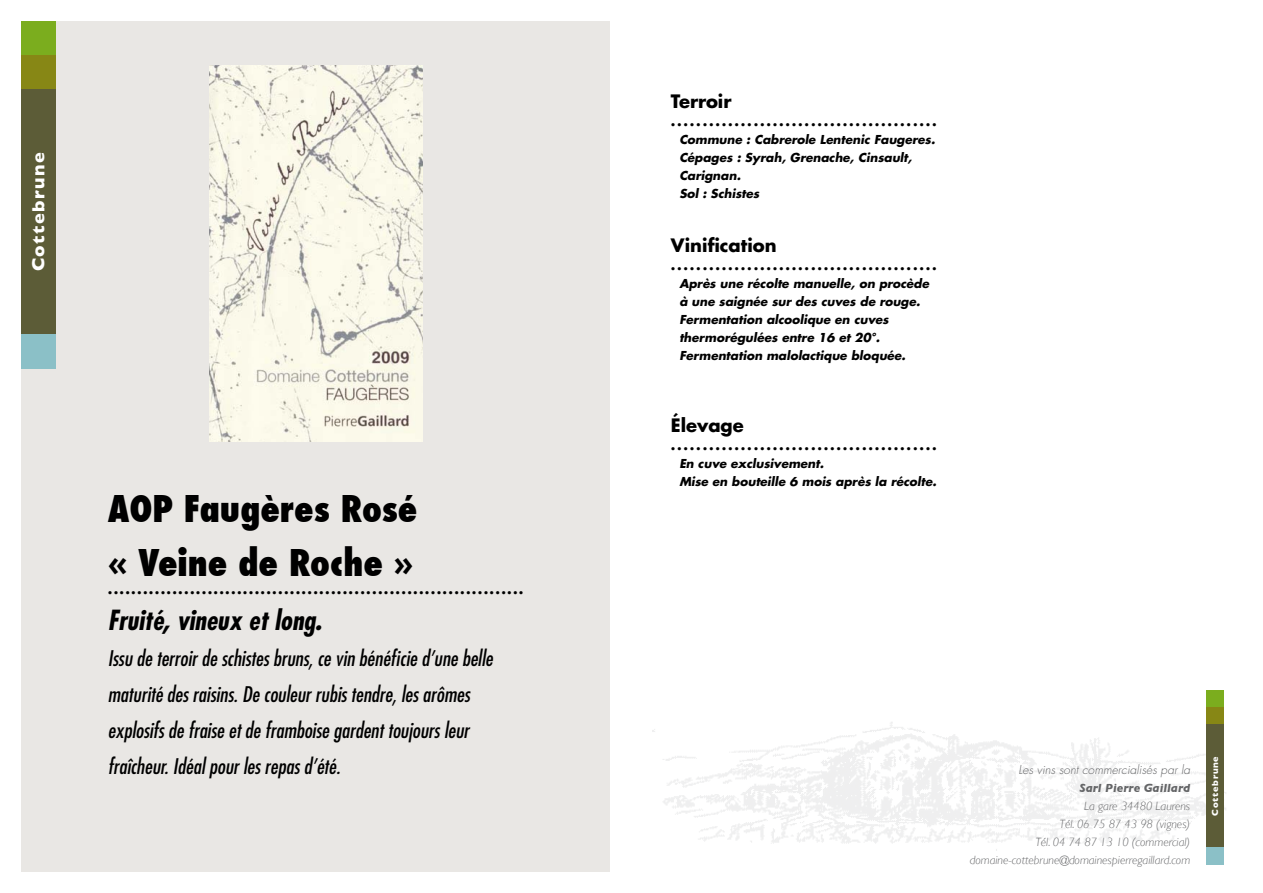
<style>
.page{position:relative;width:1263px;height:893px;background:#fff}
.page>*{position:absolute;margin:0;border:0;box-sizing:border-box;transform-origin:0 0}
.t1{font:800 condensed 36px/54px "Futura";color:#000}
.t2{font:italic 700 condensed 27px "Futura";color:#000}
.t3{font:italic condensed 21px/36px "Futura";color:#000}
.t4{font:700 18px "Futura";color:#000}
.t5{font:700 18px "Gill Sans";letter-spacing:.075em;color:#fff}
.t6{font:700 13.5px "Futura";color:#000}
.t7{font:italic 700 12px/18px "Futura";color:#000}
.t8{font:italic 300 12px/18px "Gill Sans";color:#646567;text-align:right}
.t9{font:italic 300 12px "Futura";color:#646567}
.t10{font:italic 700 12px "Gill Sans";color:#646567}
.t11{font:700 9px "Gill Sans";letter-spacing:.075em;color:#fff}
</style>
<div class="page">
<div style="left:21px;top:21px;width:589px;height:851px;background:#e9e7e4"></div>
<img style="left:209px;top:66px;width:213px;height:376px">
<div style="left:21px;top:21px;width:34px;height:34px;background:#7bad1e"></div>
<div style="left:21px;top:55px;width:34px;height:35px;background:#878715"></div>
<div style="left:21px;top:334px;width:34px;height:34px;background:#8bc0c7"></div>
<div style="left:21px;top:90px;width:34px;height:244px;background:#5c5c37"></div>
<div style="left:1206px;top:690px;width:18px;height:18px;background:#7bad1e"></div>
<div style="left:1206px;top:708px;width:18px;height:17px;background:#878715"></div>
<div style="left:1206px;top:847px;width:18px;height:17px;background:#8bc0c7"></div>
<div style="left:1206px;top:725px;width:18px;height:122px;background:#5c5c37"></div>
<h3 class="t5" style="left:28px;top:271px;width:120px;rotate:-90deg">Cottebrune</h3>
<h1 class="t1" style="left:108px;top:482px;width:311px">AOP Faugères Rosé « Veine de Roche »</h1>
<p class="t6" style="left:108px;top:580px;width:417px">.......................................................................</p>
<h2 class="t2" style="left:108px;top:603px;width:216px">Fruité, vineux et long.</h2>
<h3 class="t3" style="left:108px;top:640px;width:386px">Issu de terroir de schistes bruns, ce vin bénéficie d’une belle maturité des raisins. De couleur rubis tendre, les arômes explosifs de fraise et de framboise gardent toujours leur fraîcheur. Idéal pour les repas d’été.</h3>
<h3 class="t4" style="left:671px;top:89px;width:62px">Terroir</h3>
<p class="t6" style="left:671px;top:112px;width:267px">..........................................</p>
<p class="t7" style="left:679px;top:130px;width:257px">Commune : Cabrerole Lentenic Faugeres.<br>Cépages : Syrah, Grenache, Cinsault,<br>Carignan.<br>Sol : Schistes</p>
<h3 class="t4" style="left:671px;top:233px;width:107px">Vinification</h3>
<p class="t6" style="left:671px;top:256px;width:267px">..........................................</p>
<p class="t7" style="left:679px;top:274px;width:251px">Après une récolte manuelle, on procède à une saignée sur des cuves de rouge.<br>Fermentation alcoolique en cuves thermorégulées entre 16 et 20°.<br>Fermentation malolactique bloquée.</p>
<h3 class="t4" style="left:671px;top:413px;width:74px">Élevage</h3>
<p class="t6" style="left:671px;top:436px;width:267px">..........................................</p>
<p class="t7" style="left:679px;top:454px;width:259px">En cuve exclusivement.<br>Mise en bouteille 6 mois après la récolte.</p>
<p class="t9" style="left:1019px;top:762px;width:173px">Les vins sont commercialisés par la</p>
<p class="t10" style="left:1079px;top:781px;width:112px">Sarl Pierre Gaillard</p>
<p class="t8" style="left:970px;top:797px;width:222px">La gare 34480 Laurens<br>Tél. 06 75 87 43 98 (vignes)<br>Tél. 04 74 87 13 10 (commercial) domaine-cottebrune@domainespierregaillard.com</p>
<p class="t11" style="left:1210px;top:815px;width:61px;rotate:-90deg">Cottebrune</p>
</div>
